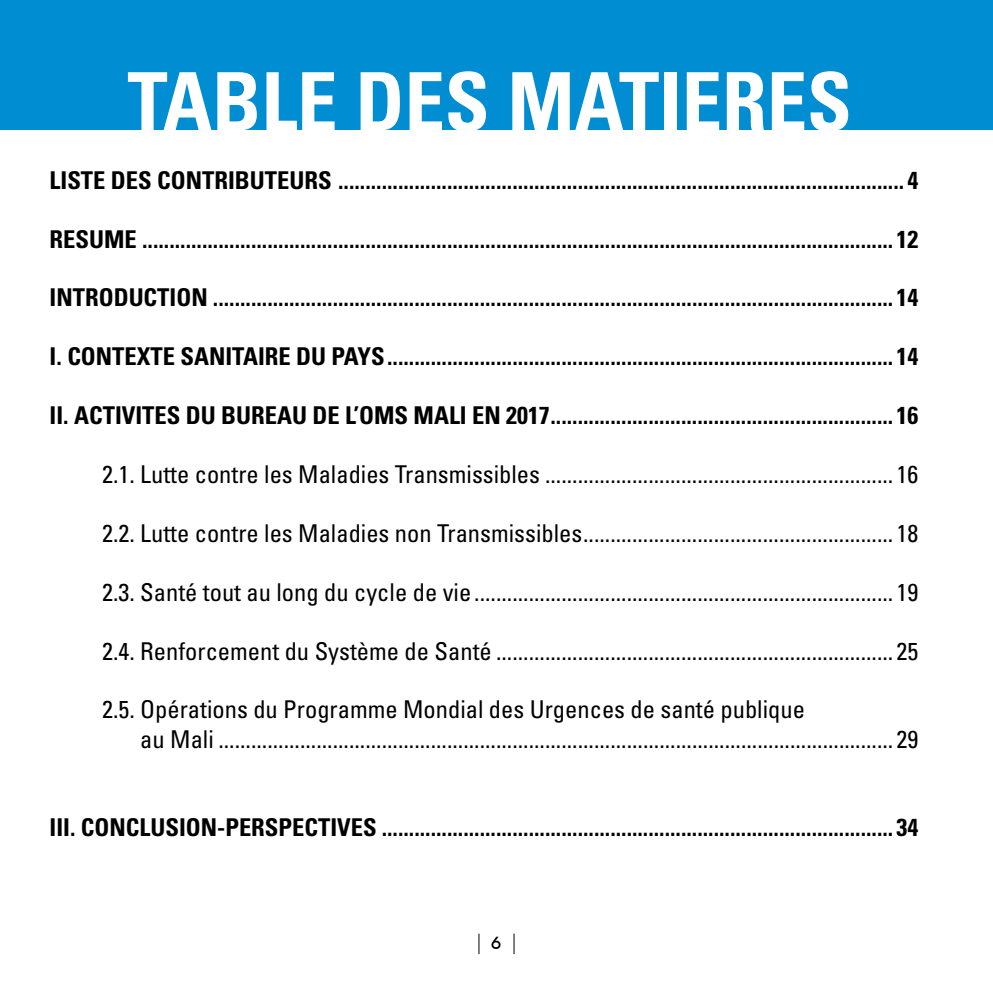
<style>
.page{position:relative;width:993px;height:993px;background:#fff}
.page>*{position:absolute;margin:0;border:0;box-sizing:border-box;transform-origin:0 0}
.t1{font:700 condensed 80.5px "Univers";color:#fff}
.t2{font:700 condensed 24.5px "Univers";color:#000}
.t3{font:condensed 24.5px/29.4px "Univers";color:#000}
.t4{font:700 17.5px "Code";color:#000}
</style>
<div class="page">
<svg style="left:478px;top:933px;width:1px;height:20px"></svg>
<svg style="left:513px;top:933px;width:1px;height:20px"></svg>
<div style="left:0;top:0;width:992px;height:129px;background:#008dd1"></div>
<h1 class="t1" style="left:127px;top:52px;width:725px">TABLE DES MATIERES</h1>
<p class="t2" style="left:50px;top:165px;width:870px">LISTE DES CONTRIBUTEURS ........................................................................................................ 4</p>
<p class="t2" style="left:50px;top:224px;width:870px">RESUME .......................................................................................................................................... 12</p>
<p class="t2" style="left:50px;top:282px;width:870px">INTRODUCTION ............................................................................................................................. 14</p>
<p class="t2" style="left:50px;top:341px;width:870px">I. CONTEXTE SANITAIRE DU PAYS............................................................................................. 14</p>
<p class="t2" style="left:50px;top:400px;width:870px">II. ACTIVITES DU BUREAU DE L’OMS MALI EN 2017............................................................... 16</p>
<p class="t3" style="left:102px;top:459px;width:817px">2.1. Lutte contre les Maladies Transmissibles ................................................................ 16</p>
<p class="t3" style="left:102px;top:517px;width:817px">2.2. Lutte contre les Maladies non Transmissibles......................................................... 18</p>
<p class="t3" style="left:102px;top:576px;width:817px">2.3. Santé tout au long du cycle de vie............................................................................. 19</p>
<p class="t3" style="left:102px;top:635px;width:817px">2.4. Renforcement du Système de Santé ......................................................................... 25</p>
<p class="t3" style="left:140px;top:694px;width:779px;text-indent:-38px">2.5. Opérations du Programme Mondial des Urgences de santé publique<br>au Mali ............................................................................................................................ 29</p>
<p class="t2" style="left:50px;top:812px;width:870px">III. CONCLUSION-PERSPECTIVES .............................................................................................. 34</p>
<p class="t4" style="left:491px;top:934px;width:11px">6</p>
</div>
